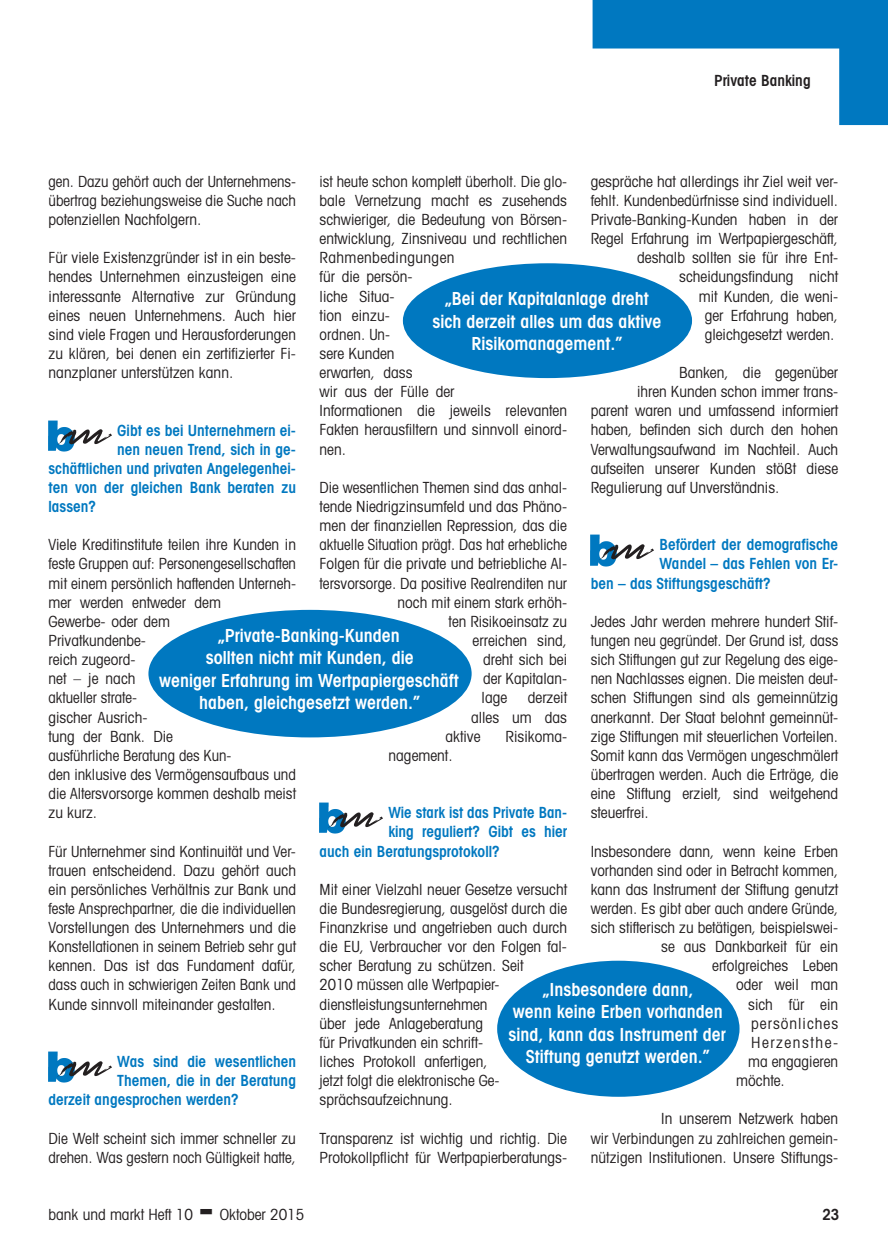
<style>
.page{position:relative;width:888px;height:1258px;background:#fff}
.page>*{position:absolute;margin:0;border:0;box-sizing:border-box;transform-origin:0 0}
.t1{font:600 condensed 18px/22.5px "Avant Garde";color:#fff;text-align:center}
.t2{font:condensed 15.3px/19.2px "Avant Garde";color:#231f20;text-align:justify}
.t3{font:600 condensed 15.3px "Avant Garde";color:#0078c0}
.t4{font:condensed 15.3px "Avant Garde";color:#231f20;scale:.96 1}
.t5{font:600 condensed 15.3px "Avant Garde";color:#231f20}
.t6{font:condensed 15.3px "Avant Garde";letter-spacing:.065em;color:#231f20}
.t7{font:condensed 15.3px "Avant Garde";letter-spacing:.1em;color:#231f20}
</style>
<div class="page">
<img style="left:49px;top:420px;width:24px;height:31px">
<img style="left:56px;top:427px;width:56px;height:20px">
<img style="left:49px;top:1051px;width:24px;height:32px">
<img style="left:56px;top:1059px;width:56px;height:19px">
<img style="left:320px;top:803px;width:24px;height:31px">
<img style="left:327px;top:810px;width:56px;height:19px">
<img style="left:591px;top:535px;width:24px;height:31px">
<img style="left:598px;top:542px;width:56px;height:20px">
<div style="left:148px;top:610px;width:324px;height:127px;background:#0078c0;border-radius:50%"></div>
<div style="left:497px;top:961px;width:242px;height:136px;background:#0078c0;border-radius:50%"></div>
<div style="left:403px;top:263px;width:289px;height:115px;background:#0078c0;border-radius:50%"></div>
<svg style="left:592px;top:0;width:296px;height:125px"></svg>
<p class="t5" style="left:714px;top:71px;width:98px">Private Banking</p>
<p class="t2" style="left:591px;top:171px;width:249px;text-align:right">gespräche hat allerdings ihr Ziel weit ver&shy;fehlt. Kundenbedürfnisse sind individuell.<br>Private-Banking-Kunden haben in der<br>Regel Erfahrung im Wertpapiergeschäft, deshalb sollten sie für ihre Ent&shy;scheidungsfindung nicht<br>mit Kunden, die weni-<br>ger Erfahrung haben,<br>gleichgesetzt werden.</p>
<p class="t2" style="left:679px;top:363px;width:161px">Banken, die gegenüber</p>
<p class="t2" style="left:637px;top:382px;width:203px">ihren Kunden schon immer trans-</p>
<p class="t2" style="left:591px;top:401px;width:249px">parent waren und umfassend informiert</p>
<p class="t2" style="left:591px;top:420px;width:249px">haben, befinden sich durch den hohen</p>
<p class="t2" style="left:591px;top:439px;width:249px">Verwaltungsaufwand im Nachteil. Auch</p>
<p class="t2" style="left:591px;top:458px;width:249px">aufseiten unserer Kunden stößt diese</p>
<p class="t2" style="left:591px;top:477px;width:190px">Regulierung auf Unverständnis.</p>
<p class="t2" style="left:49px;top:171px;width:249px">gen. Dazu gehört auch der Unternehmens&shy;übertrag beziehungsweise die Suche nach potenziellen Nachfolgern.</p>
<p class="t2" style="left:49px;top:248px;width:249px">Für viele Existenzgründer ist in ein beste&shy;hendes Unternehmen einzusteigen eine interessante Alternative zur Gründung eines neuen Unternehmens. Auch hier sind viele Fragen und Herausforderungen zu klären, bei denen ein zertifizierter Fi&shy;nanzplaner unterstützen kann.</p>
<p class="t2" style="left:320px;top:171px;width:249px;text-align:left">ist heute schon komplett überholt. Die glo&shy;bale Vernetzung macht es zusehends schwieriger, die Bedeutung von Börsen&shy;entwicklung, Zinsniveau und rechtlichen<br>Rahmenbedingungen<br>für die persön-<br>liche Situa-<br>tion einzu-<br>ordnen. Un--<br>sere Kunden<br>erwarten, dass<br>wir aus der Fülle der<br>Informationen die jeweils relevanten<br>Fakten herausfiltern und sinnvoll einord&shy;nen.</p>
<p class="t2" style="left:320px;top:477px;width:249px">Die wesentlichen Themen sind das anhal-</p>
<p class="t2" style="left:320px;top:497px;width:249px">tende Niedrigzinsumfeld und das Phäno-</p>
<p class="t2" style="left:320px;top:516px;width:249px">men der finanziellen Repression, das die</p>
<p class="t4" style="left:320px;top:535px;width:259px">aktuelle Situation prägt. Das hat erhebliche</p>
<p class="t2" style="left:320px;top:554px;width:249px">Folgen für die private und betriebliche Al-</p>
<p class="t2" style="left:320px;top:573px;width:249px">tersvorsorge. Da positive Realrenditen nur</p>
<p class="t2" style="left:398px;top:592px;width:171px">noch mit einem stark erhöh-</p>
<p class="t2" style="left:449px;top:611px;width:120px">ten Risikoeinsatz zu</p>
<p class="t2" style="left:473px;top:630px;width:96px">erreichen sind,</p>
<p class="t2" style="left:483px;top:650px;width:86px">dreht sich bei</p>
<p class="t2" style="left:483px;top:669px;width:86px">der Kapitalan-</p>
<p class="t2" style="left:482px;top:688px;width:27px">lage</p>
<p class="t2" style="left:528px;top:688px;width:41px">derzeit</p>
<p class="t2" style="left:471px;top:707px;width:98px">alles um das</p>
<p class="t2" style="left:446px;top:726px;width:36px">aktive</p>
<p class="t2" style="left:506px;top:726px;width:63px">Risikoma-</p>
<p class="t2" style="left:389px;top:745px;width:66px">nagement.</p>
<p class="t1" style="left:432px;top:287px;width:230px">„Bei der Kapitalanlage dreht sich derzeit alles um das aktive<br>Risikomanagement.”</p>
<p class="t3" style="left:117px;top:421px;width:180px">Gibt es bei Unternehmern ei-</p>
<p class="t3" style="left:117px;top:440px;width:180px">nen neuen Trend, sich in ge-</p>
<p class="t3" style="left:49px;top:459px;width:249px">schäftlichen und privaten Angelegenhei-</p>
<p class="t3" style="left:49px;top:478px;width:249px">ten von der gleichen Bank beraten zu</p>
<p class="t3" style="left:49px;top:497px;width:49px">lassen?</p>
<p class="t2" style="left:49px;top:535px;width:249px;text-align:left">Viele Kreditinstitute teilen ihre Kunden in feste Gruppen auf: Personengesellschaften mit einem persönlich haftenden Unterneh&shy;mer werden entweder dem<br>Gewerbe- oder dem<br>Privatkundenbe-<br>reich zugeord-<br>net – je nach<br>aktueller strate-<br>gischer Ausrich-<br>tung der Bank. Die<br>ausführliche Beratung des Kun-<br>den inklusive des Vermögensaufbaus und die Altersvorsorge kommen deshalb meist zu kurz.</p>
<p class="t2" style="left:49px;top:841px;width:249px">Für Unternehmer sind Kontinuität und Ver&shy;trauen entscheidend. Dazu gehört auch ein persönliches Verhältnis zur Bank und feste Ansprechpartner, die die individuellen Vorstellungen des Unternehmers und die Konstellationen in seinem Betrieb sehr gut kennen. Das ist das Fundament dafür, dass auch in schwierigen Zeiten Bank und Kunde sinnvoll miteinander gestalten.</p>
<p class="t3" style="left:659px;top:535px;width:180px">Befördert der demografische</p>
<p class="t3" style="left:659px;top:555px;width:180px">Wandel – das Fehlen von Er-</p>
<p class="t3" style="left:591px;top:574px;width:182px">ben – das Stiftungsgeschäft?</p>
<p class="t2" style="left:591px;top:611px;width:249px">Jedes Jahr werden mehrere hundert Stif&shy;tungen neu gegründet. Der Grund ist, dass sich Stiftungen gut zur Regelung des eige&shy;nen Nachlasses eignen. Die meisten deut&shy;schen Stiftungen sind als gemeinnützig anerkannt. Der Staat belohnt gemeinnüt&shy;zige Stiftungen mit steuerlichen Vorteilen.<br>Somit kann das Vermögen ungeschmälert übertragen werden. Auch die Erträge, die eine Stiftung erzielt, sind weitgehend steuerfrei.</p>
<p class="t2" style="left:591px;top:841px;width:249px">Insbesondere dann, wenn keine Erben</p>
<p class="t2" style="left:591px;top:860px;width:249px">vorhanden sind oder in Betracht kommen,</p>
<p class="t2" style="left:591px;top:879px;width:249px">kann das Instrument der Stiftung genutzt</p>
<p class="t2" style="left:591px;top:898px;width:249px">werden. Es gibt aber auch andere Gründe,</p>
<p class="t2" style="left:591px;top:917px;width:249px">sich stifterisch zu betätigen, beispielswei-</p>
<p class="t2" style="left:661px;top:937px;width:178px">se aus Dankbarkeit für ein</p>
<p class="t2" style="left:712px;top:956px;width:127px">erfolgreiches Leben</p>
<p class="t2" style="left:736px;top:975px;width:104px">oder weil man</p>
<p class="t2" style="left:748px;top:994px;width:92px">sich für ein</p>
<p class="t6" style="left:751px;top:1014px;width:88px">persönliches</p>
<p class="t7" style="left:751px;top:1033px;width:87px">Herzensthe-</p>
<p class="t2" style="left:748px;top:1051px;width:91px">ma engagieren</p>
<p class="t2" style="left:736px;top:1071px;width:50px">möchte.</p>
<p class="t2" style="left:591px;top:1109px;width:249px;text-indent:71px">In unserem Netzwerk haben wir Verbindungen zu zahlreichen gemein&shy;nützigen Institutionen. Unsere Stiftungs-</p>
<p class="t1" style="left:159px;top:624px;width:301px">„Private-Banking-Kunden<br>sollten nicht mit Kunden, die<br>weniger Erfahrung im Wertpapiergeschäft haben, gleichgesetzt werden.”</p>
<p class="t3" style="left:388px;top:803px;width:180px">Wie stark ist das Private Ban-</p>
<p class="t3" style="left:388px;top:822px;width:180px">king reguliert? Gibt es hier</p>
<p class="t3" style="left:320px;top:842px;width:182px">auch ein Beratungsprotokoll?</p>
<p class="t2" style="left:320px;top:879px;width:249px;text-align:left">Mit einer Vielzahl neuer Gesetze versucht die Bundesregierung, ausgelöst durch die Finanzkrise und angetrieben auch durch die EU, Verbraucher vor den Folgen fal&shy;scher Beratung zu schützen. Seit<br>2010 müssen alle Wertpapier&shy;dienstleistungsunternehmen<br>über jede Anlageberatung<br>für Privatkunden ein schrift-<br>liches Protokoll anfertigen,<br>jetzt folgt die elektronische Ge&shy;sprächsaufzeichnung.</p>
<p class="t2" style="left:320px;top:1128px;width:249px">Transparenz ist wichtig und richtig. Die<br>Protokollpflicht für Wertpapierberatungs-</p>
<p class="t1" style="left:509px;top:978px;width:219px">„Insbesondere dann,<br>wenn keine Erben vorhanden sind, kann das Instrument der<br>Stiftung genutzt werden.”</p>
<p class="t3" style="left:117px;top:1052px;width:180px">Was sind die wesentlichen</p>
<p class="t3" style="left:117px;top:1071px;width:180px">Themen, die in der Beratung</p>
<p class="t3" style="left:49px;top:1090px;width:192px">derzeit angesprochen werden?</p>
<p class="t2" style="left:49px;top:1128px;width:249px">Die Welt scheint sich immer schneller zu drehen. Was gestern noch Gültigkeit hatte,</p>
<p class="t2" style="left:49px;top:1204px;width:146px">bank und markt Heft 10</p>
<p class="t2" style="left:220px;top:1204px;width:86px">Oktober 2015</p>
<p class="t5" style="left:822px;top:1205px;width:19px">23</p>
</div>
